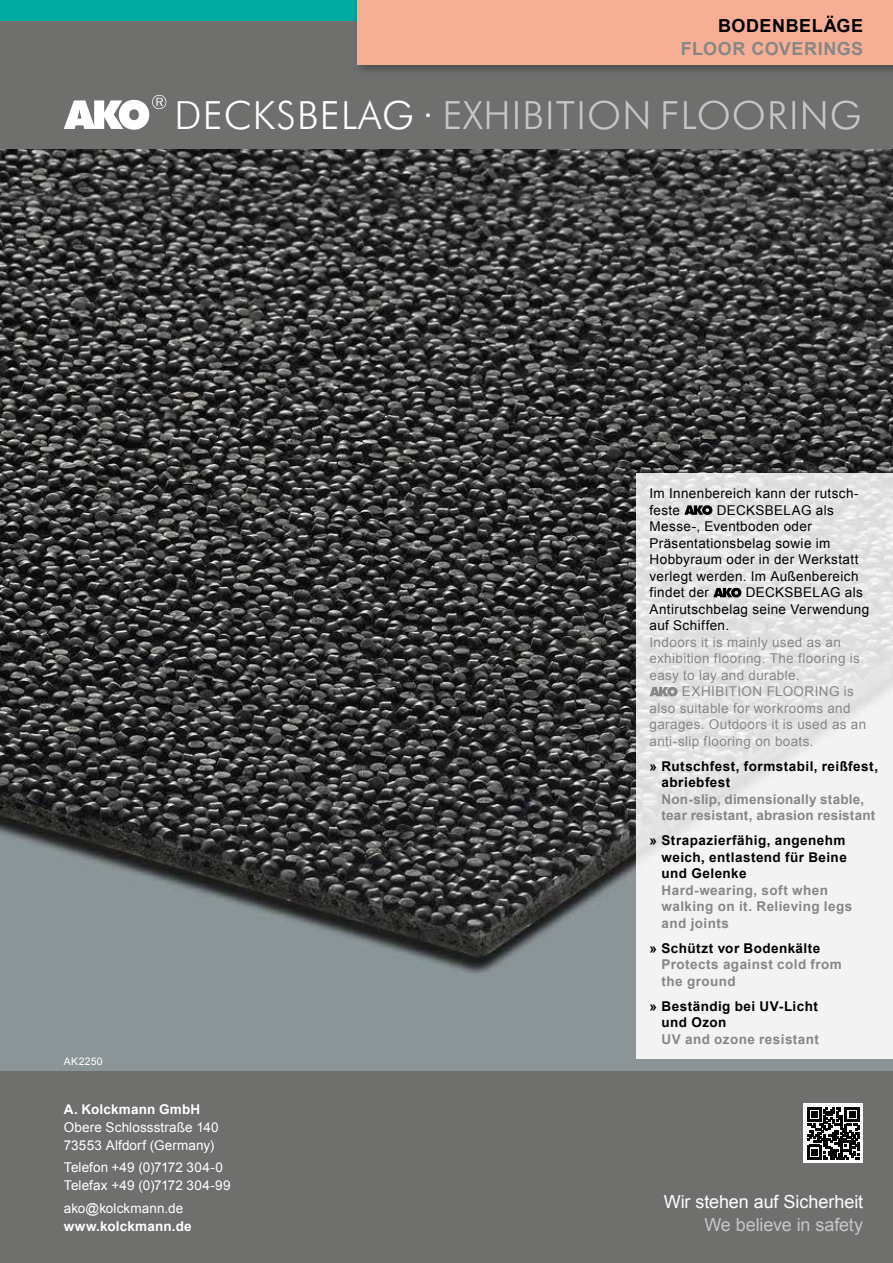
<style>
.page{position:relative;width:893px;height:1263px;background:#fff}
.page>*{position:absolute;margin:0;border:0;box-sizing:border-box;transform-origin:0 0}
.t1{font:300 39px "Futura BT";letter-spacing:.03em;color:#c5c6c6}
.t2{font:18px "Arial";letter-spacing:-.005em;color:#fff}
.t3{font:18px "Arial";letter-spacing:-.01em;color:#c5c6c6}
.t4{font:700 18px "Arial";letter-spacing:.03em;color:#878786}
.t5{font:700 18px "Arial";letter-spacing:.03em;color:#000}
.t6{font:13.5px/16.5px "Arial";letter-spacing:.025em;color:#000}
.t7{font:13.5px/16.5px "Arial";letter-spacing:.03em;color:#878786}
.t8{font:700 13.5px/16.5px "Arial";letter-spacing:.035em;color:#000}
.t9{font:700 13.5px/16.5px "Arial";letter-spacing:.03em;color:#878786}
.t10{font:13.5px/18px "Arial";letter-spacing:.01em;color:#fff}
.t11{font:700 13.5px/16.5px "Arial";letter-spacing:.01em;color:#878786}
.t12{font:700 13.5px "Arial";letter-spacing:.015em;color:#fff}
.t13{font:10.5px "Arial";letter-spacing:.03em;color:#fff}
.s1{color:#fff}
</style>
<div class="page">
<img style="left:0;top:149px;width:893px;height:922px">
<div style="left:0;top:0;width:893px;height:21px;background:#00ab9f"></div>
<div style="left:0;top:21px;width:893px;height:128px;background:#6f6f6e"></div>
<div style="left:0;top:1071px;width:893px;height:192px;background:#6f6f6e"></div>
<img style="left:637px;top:473px;width:256px;height:586px">
<svg style="left:684px;top:505px;width:28px;height:10px"></svg>
<svg style="left:713px;top:588px;width:28px;height:9px"></svg>
<svg style="left:649px;top:687px;width:29px;height:9px"></svg>
<div style="left:803px;top:1103px;width:60px;height:60px;background:#fff"></div>
<svg style="left:807px;top:1107px;width:52px;height:52px"></svg>
<div style="left:357px;top:0;width:536px;height:65px;background:#f6af94"></div>
<svg style="left:64px;top:95px;width:102px;height:35px"></svg>
<h2 class="t5" style="left:718px;top:14px;width:147px">BODENBELÄGE</h2>
<h2 class="t4" style="left:681px;top:36px;width:184px">FLOOR COVERINGS</h2>
<h1 class="t1" style="left:174px;top:91px;width:689px"><span class="s1">DECKSBELAG ·</span> EXHIBITION FLOORING</h1>
<p class="t13" style="left:64px;top:1054px;width:40px">AK2250</p>
<p class="t12" style="left:64px;top:1100px;width:138px">A. Kolckmann GmbH</p>
<p class="t10" style="left:64px;top:1118px;width:156px">Obere Schlossstraße 140<br>73553 Alfdorf (Germany)</p>
<p class="t10" style="left:64px;top:1158px;width:168px">Telefon +49 (0)7172 304-0<br>Telefax +49 (0)7172 304-99</p>
<p class="t10" style="left:64px;top:1199px;width:121px">ako@kolckmann.de</p>
<p class="t12" style="left:64px;top:1217px;width:129px">www.kolckmann.de</p>
<p class="t6" style="left:649px;top:485px;width:211px">Im Innenbereich kann der rutsch&shy;feste</p>
<p class="t6" style="left:649px;top:502px;width:211px;text-indent:67px">DECKSBELAG als<br>Messe-, Eventboden oder<br>Prä sentationsbelag sowie im<br>Hobbyraum oder in der Werkstatt verlegt werden. Im Außenbereich findet der</p>
<p class="t6" style="left:649px;top:584px;width:221px;text-indent:96px">DECKSBELAG als<br>Antirutsch belag seine Verwendung auf Schiffen.</p>
<p class="t7" style="left:649px;top:634px;width:212px">Indoors it is mainly used as an exhibition flooring. The flooring is easy to lay and durable.</p>
<p class="t7" style="left:649px;top:683px;width:218px;text-indent:32px">EXHIBITION FLOORING is also suitable for workrooms and garages. Outdoors it is used as an anti-slip flooring on boats.</p>
<p class="t8" style="left:662px;top:758px;width:218px;text-indent:-12px">» Rutschfest, formstabil, reißfest, abriebfest</p>
<p class="t11" style="left:662px;top:791px;width:215px">Non-slip, dimensionally stable, tear resistant, abrasion resistant</p>
<p class="t8" style="left:662px;top:833px;width:187px;text-align:justify;text-indent:-12px">» Strapazierfähig, angenehm weich, entlastend für Beine und Gelenke</p>
<p class="t9" style="left:662px;top:882px;width:192px">Hard-wearing, soft when walking on it. Relieving legs and joints</p>
<p class="t8" style="left:649px;top:940px;width:172px">» Schützt vor Bodenkälte</p>
<p class="t9" style="left:662px;top:957px;width:182px">Protects against cold from the ground</p>
<p class="t8" style="left:662px;top:998px;width:158px;text-indent:-12px">» Beständig bei UV-Licht und Ozon</p>
<p class="t9" style="left:662px;top:1031px;width:159px">UV and ozone resistant</p>
<h2 class="t2" style="left:664px;top:1190px;width:201px">Wir stehen auf Sicherheit</h2>
<h2 class="t3" style="left:704px;top:1212px;width:160px">We believe in safety</h2>
</div>
